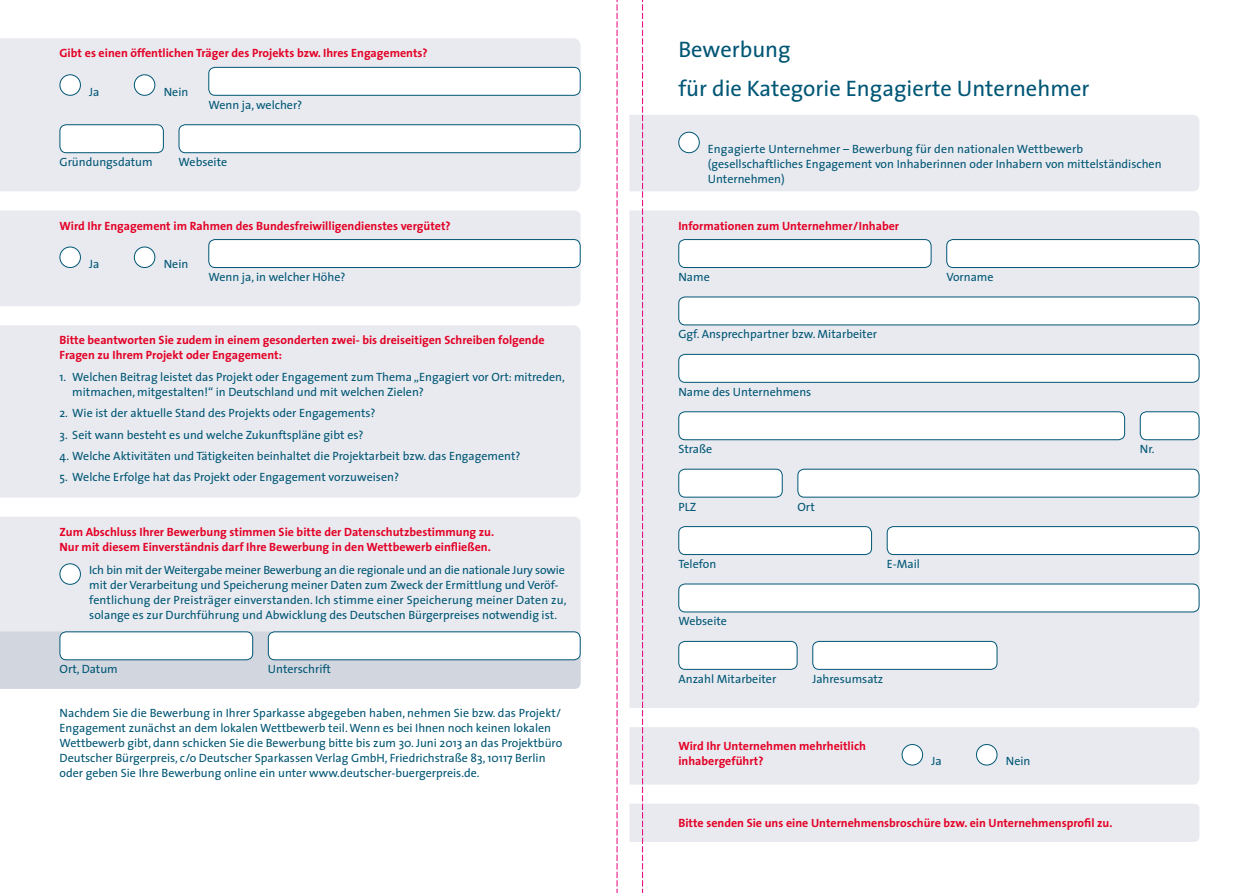
<style>
.page{position:relative;width:1259px;height:893px;background:#fff}
.page>*{position:absolute;margin:0;border:0;box-sizing:border-box;transform-origin:0 0}
.t1{font:22.5px/38.2px "The Sans";color:#005675}
.t2{font:12px/15px "The Sans";color:#005675}
.t3{font:700 12px/15px "The Sans";color:#e40026}
</style>
<div class="page">
<svg style="left:617px;top:0;width:1px;height:893px"></svg>
<div style="left:0;top:325px;width:580px;height:172px;background:#e8eaef"></div>
<div style="left:0;top:517px;width:580px;height:114px;background:#e8eaef"></div>
<div style="left:0;top:631px;width:581px;height:58px;background:#d1d6df"></div>
<div style="left:60px;top:564px;width:20px;height:20px;background:#fff;border-radius:50%"></div>
<div style="left:60px;top:563px;width:21px;height:22px;border:1px solid #005675;border-radius:50%"></div>
<div style="left:60px;top:632px;width:193px;height:28px;background:#fff;border-radius:6px"></div>
<div style="left:60px;top:631px;width:193px;height:29px;border:1px solid #005675;border-radius:6px"></div>
<div style="left:268px;top:632px;width:312px;height:28px;background:#fff;border-radius:6px"></div>
<div style="left:268px;top:631px;width:312px;height:29px;border:1px solid #005675;border-radius:6px"></div>
<div style="left:0;top:38px;width:580px;height:153px;background:#e8eaef"></div>
<div style="left:60px;top:125px;width:103px;height:28px;background:#fff;border-radius:6px"></div>
<div style="left:60px;top:124px;width:104px;height:29px;border:1px solid #005675;border-radius:6px"></div>
<div style="left:60px;top:75px;width:20px;height:20px;background:#fff;border-radius:50%"></div>
<div style="left:60px;top:74px;width:21px;height:22px;border:1px solid #005675;border-radius:50%"></div>
<div style="left:134px;top:75px;width:21px;height:20px;background:#fff;border-radius:50%"></div>
<div style="left:134px;top:74px;width:21px;height:22px;border:1px solid #005675;border-radius:50%"></div>
<div style="left:179px;top:125px;width:401px;height:28px;background:#fff;border-radius:6px"></div>
<div style="left:179px;top:124px;width:401px;height:29px;border:1px solid #005675;border-radius:6px"></div>
<div style="left:209px;top:67px;width:371px;height:28px;background:#fff;border-radius:6px"></div>
<div style="left:208px;top:67px;width:372px;height:29px;border:1px solid #005675;border-radius:6px"></div>
<div style="left:0;top:210px;width:580px;height:96px;background:#e8eaef"></div>
<div style="left:60px;top:247px;width:20px;height:20px;background:#fff;border-radius:50%"></div>
<div style="left:60px;top:247px;width:21px;height:21px;border:1px solid #005675;border-radius:50%"></div>
<div style="left:134px;top:247px;width:21px;height:20px;background:#fff;border-radius:50%"></div>
<div style="left:134px;top:247px;width:21px;height:21px;border:1px solid #005675;border-radius:50%"></div>
<div style="left:209px;top:240px;width:371px;height:27px;background:#fff;border-radius:6px"></div>
<div style="left:208px;top:239px;width:372px;height:29px;border:1px solid #005675;border-radius:6px"></div>
<svg style="left:629px;top:0;width:570px;height:893px"></svg>
<div style="left:679px;top:132px;width:20px;height:21px;background:#fff;border-radius:50%"></div>
<div style="left:678px;top:132px;width:21px;height:21px;border:1px solid #005675;border-radius:50%"></div>
<div style="left:679px;top:354px;width:520px;height:28px;background:#fff;border-radius:6px"></div>
<div style="left:678px;top:354px;width:521px;height:29px;border:1px solid #005675;border-radius:6px"></div>
<div style="left:902px;top:744px;width:20px;height:21px;background:#fff;border-radius:50%"></div>
<div style="left:901px;top:744px;width:22px;height:21px;border:1px solid #005675;border-radius:50%"></div>
<div style="left:976px;top:744px;width:21px;height:21px;background:#fff;border-radius:50%"></div>
<div style="left:976px;top:744px;width:21px;height:21px;border:1px solid #005675;border-radius:50%"></div>
<p class="t3" style="left:60px;top:46px;width:370px">Gibt es einen öffentlichen Träger des Projekts bzw. Ihres Engagements?</p>
<p class="t2" style="left:89px;top:84px;width:12px">Ja</p>
<p class="t2" style="left:164px;top:84px;width:26px">Nein</p>
<p class="t2" style="left:208px;top:97px;width:95px">Wenn ja, welcher?</p>
<p class="t2" style="left:60px;top:154px;width:95px">Gründungsdatum</p>
<p class="t2" style="left:179px;top:154px;width:50px">Webseite</p>
<p class="t3" style="left:60px;top:218px;width:393px">Wird Ihr Engagement im Rahmen des Bundesfreiwilligendienstes vergütet?</p>
<p class="t2" style="left:208px;top:269px;width:139px">Wenn ja, in welcher Höhe?</p>
<p class="t2" style="left:89px;top:256px;width:12px">Ja</p>
<p class="t2" style="left:164px;top:256px;width:26px">Nein</p>
<p class="t3" style="left:60px;top:333px;width:487px">Bitte beantworten Sie zudem in einem gesonderten zwei- bis dreiseitigen Schreiben folgende<br>Fragen zu Ihrem Projekt oder Engagement:</p>
<p class="t2" style="left:72px;top:369px;width:494px;text-indent:-13px">1. Welchen Beitrag leistet das Projekt oder Engagement zum Thema „Engagiert vor Ort: mitreden, mitmachen, mitgestalten!“ in Deutschland und mit welchen Zielen?</p>
<p class="t2" style="left:60px;top:405px;width:318px">2. Wie ist der aktuelle Stand des Projekts oder Engagements?</p>
<p class="t2" style="left:60px;top:427px;width:305px">3. Seit wann besteht es und welche Zukunftspläne gibt es?</p>
<p class="t2" style="left:60px;top:448px;width:462px">4. Welche Aktivitäten und Tätigkeiten beinhaltet die Projektarbeit bzw. das Engagement?</p>
<p class="t2" style="left:60px;top:469px;width:341px">5. Welche Erfolge hat das Projekt oder Engagement vorzuweisen?</p>
<p class="t3" style="left:60px;top:524px;width:436px">Zum Abschluss Ihrer Bewerbung stimmen Sie bitte der Datenschutzbestimmung zu.<br>Nur mit diesem Einverständnis darf Ihre Bewerbung in den Wettbewerb einfließen.</p>
<p class="t2" style="left:89px;top:562px;width:478px">Ich bin mit der Weitergabe meiner Bewerbung an die regionale und an die nationale Jury sowie mit der Verarbeitung und Speicherung meiner Daten zum Zweck der Ermittlung und Veröf&shy;fentlichung der Preisträger einverstanden. Ich stimme einer Speicherung meiner Daten zu, solange es zur Durchführung und Abwicklung des Deutschen Bürgerpreises notwendig ist.</p>
<p class="t2" style="left:60px;top:661px;width:60px">Ort, Datum</p>
<p class="t2" style="left:268px;top:661px;width:64px">Unterschrift</p>
<p class="t2" style="left:60px;top:705px;width:504px">Nachdem Sie die Bewerbung in Ihrer Sparkasse abgegeben haben, nehmen Sie bzw. das Projekt/ Engagement zunächst an dem lokalen Wettbewerb teil. Wenn es bei Ihnen noch keinen lokalen Wettbewerb gibt, dann schicken Sie die Bewerbung bitte bis zum 30. Juni 2013 an das Projektbüro Deutscher Bürgerpreis, c/o Deutscher Sparkassen Verlag GmbH, Friedrichstraße 83, 10117 -Berlin oder geben Sie Ihre Bewerbung online ein unter www.deutscher-buergerpreis.de.</p>
<h1 class="t1" style="left:678px;top:30px;width:413px">Bewerbung<br>für die Kategorie Engagierte Unternehmer</h1>
<p class="t2" style="left:708px;top:141px;width:455px">Engagierte Unternehmer – Bewerbung für den nationalen Wettbewerb (gesellschaftliches Engagement von Inhaberinnen oder Inhabern von mittelständischen<br>Unternehmen)</p>
<p class="t3" style="left:678px;top:218px;width:222px">Informationen zum Unternehmer/Inhaber</p>
<p class="t2" style="left:678px;top:269px;width:33px">Name</p>
<p class="t2" style="left:946px;top:269px;width:49px">Vorname</p>
<p class="t2" style="left:678px;top:326px;width:200px">Ggf. Ansprechpartner bzw. Mitarbeiter</p>
<p class="t2" style="left:678px;top:384px;width:134px">Name des Unternehmens</p>
<p class="t2" style="left:678px;top:441px;width:35px">Straße</p>
<p class="t2" style="left:1140px;top:441px;width:16px">Nr.</p>
<p class="t2" style="left:678px;top:499px;width:19px">PLZ</p>
<p class="t2" style="left:797px;top:499px;width:19px">Ort</p>
<p class="t2" style="left:678px;top:556px;width:39px">Telefon</p>
<p class="t2" style="left:887px;top:556px;width:35px">E-Mail</p>
<p class="t2" style="left:678px;top:613px;width:50px">Webseite</p>
<p class="t2" style="left:678px;top:671px;width:99px">Anzahl Mitarbeiter</p>
<p class="t2" style="left:812px;top:671px;width:72px">Jahresumsatz</p>
<p class="t3" style="left:678px;top:738px;width:189px">Wird Ihr Unternehmen mehrheitlich inhabergeführt?</p>
<p class="t2" style="left:931px;top:753px;width:12px">Ja</p>
<p class="t2" style="left:1006px;top:753px;width:26px">Nein</p>
<p class="t3" style="left:678px;top:815px;width:435px">Bitte senden Sie uns eine Unternehmensbroschüre bzw. ein Unternehmensprofil zu.</p>
</div>
